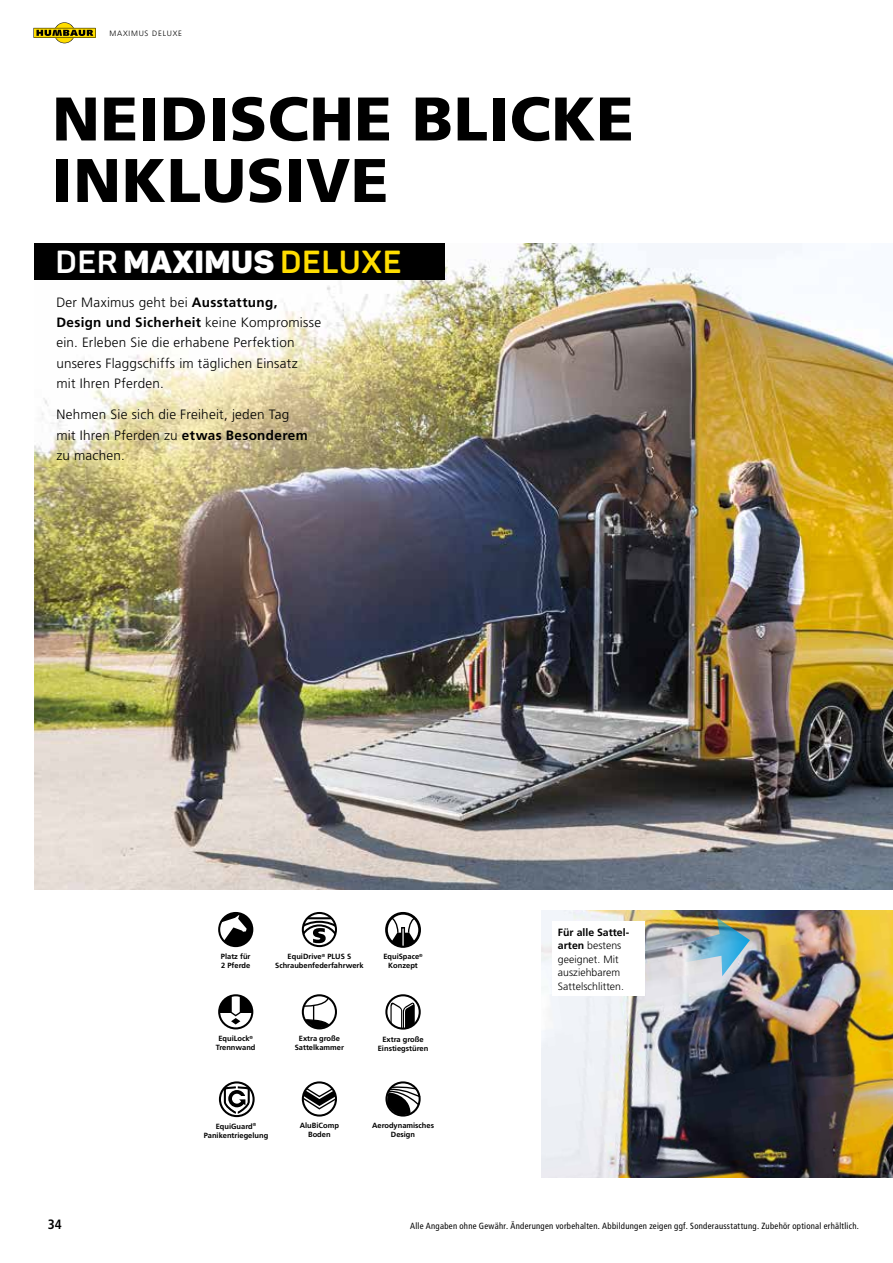
<style>
.page{position:relative;width:893px;height:1263px;background:#fff}
.page>*{position:absolute;margin:0;border:0;box-sizing:border-box;transform-origin:0 0}
.t1{font:61.5px/61.5px "Frutiger LT 75 Blk";letter-spacing:.01em;color:#000}
.t2{font:900 31.5px "Panton";letter-spacing:.02em;color:#fff}
.t3{font:13.5px/20.2px "Frutiger LT 45 Lt";letter-spacing:.02em;color:#000}
.t4{font:13.5px "Frutiger LT 65 Bd";letter-spacing:.025em;color:#000}
.t5{font:13.5px "Frutiger LT 67 Bd Cn";color:#000}
.t6{font:10.5px/13.5px "Frutiger LT 45 Lt";letter-spacing:.005em;color:#000}
.t7{font:10.5px "Frutiger LT 65 Bd";color:#000}
.t8{font:9px "Frutiger LT 57 Cn";letter-spacing:.035em;color:#000}
.t9{font:7.65px "Frutiger LT 45 Lt";letter-spacing:.1em;color:#000}
.t10{font:7.5px/9px "Frutiger LT 65 Bd";color:#000;text-align:center}
.s1{font-weight:700}
.s2{font-weight:700;color:#fd0}
.s3{font-family:"Frutiger LT 65 Bd"}
.s4{font-family:"Frutiger LT 45 Lt"}
</style>
<div class="page">
<svg style="left:303px;top:1084px;width:33px;height:27px"></svg>
<div style="left:302px;top:1081px;width:35px;height:35px;border:2px solid #000;border-radius:50%"></div>
<div style="left:219px;top:913px;width:33px;height:33px;background:#000;border-radius:50%"></div>
<svg style="left:221px;top:915px;width:26px;height:27px"></svg>
<div style="left:218px;top:912px;width:35px;height:35px;border:2px solid #000;border-radius:50%"></div>
<div style="left:385px;top:912px;width:36px;height:36px;border:3px solid #000;border-radius:50%"></div>
<svg style="left:386px;top:913px;width:34px;height:33px"></svg>
<div style="left:401px;top:927px;width:4px;height:20px;border:1px solid #000"></div>
<svg style="left:303px;top:913px;width:33px;height:33px"></svg>
<hr style="left:303px;top:917px;width:33px;height:2px;background:#000">
<div style="left:302px;top:912px;width:35px;height:35px;border:2px solid #000;border-radius:50%"></div>
<svg style="left:303px;top:920px;width:33px;height:26px"></svg>
<svg style="left:303px;top:995px;width:33px;height:33px"></svg>
<div style="left:302px;top:994px;width:35px;height:35px;border:2px solid #000;border-radius:50%"></div>
<svg style="left:303px;top:996px;width:28px;height:34px"></svg>
<svg style="left:386px;top:1082px;width:34px;height:33px"></svg>
<div style="left:385px;top:1081px;width:36px;height:35px;border:2px solid #000;border-radius:50%"></div>
<svg style="left:387px;top:1086px;width:34px;height:31px"></svg>
<svg style="left:221px;top:997px;width:31px;height:16px"></svg>
<svg style="left:230px;top:997px;width:12px;height:27px"></svg>
<div style="left:218px;top:994px;width:35px;height:35px;border:2px solid #000;border-radius:50%"></div>
<svg style="left:386px;top:995px;width:34px;height:33px"></svg>
<svg style="left:390px;top:1000px;width:25px;height:27px"></svg>
<div style="left:385px;top:994px;width:36px;height:36px;border:2px solid #000;border-radius:50%"></div>
<svg style="left:219px;top:1081px;width:36px;height:36px"></svg>
<svg style="left:33px;top:22px;width:63px;height:21px"></svg>
<img style="left:34px;top:244px;width:859px;height:646px">
<img style="left:542px;top:911px;width:351px;height:266px">
<img style="left:654px;top:910px;width:96px;height:102px">
<div style="left:552px;top:921px;width:92px;height:75px;background:#fff"></div>
<div style="left:34px;top:244px;width:410px;height:36px;background:#000"></div>
<p class="t9" style="left:110px;top:29px;width:74px">MAXIMUS DELUXE</p>
<h1 class="t1" style="left:52px;top:88px;width:583px">NEIDISCHE BLICKE<br>INKLUSIVE</h1>
<h2 class="t2" style="left:55px;top:242px;width:347px"><span class="s1">DER</span> MAXIMUS <span class="s2">DELUXE</span></h2>
<h3 class="t3" style="left:56px;top:292px;width:223px">Der Maximus geht bei <span class="s3">Ausstattung,</span></h3>
<h3 class="t4" style="left:56px;top:315px;width:266px">Design und Sicherheit <span class="s4">keine Kompromisse</span></h3>
<h3 class="t3" style="left:56px;top:333px;width:243px">ein. Erleben Sie die erhabene Perfektion unseres Flaggschiffs im täglichen Einsatz mit Ihren Pferden.</h3>
<h3 class="t3" style="left:56px;top:405px;width:253px">Nehmen Sie sich die Freiheit, jeden Tag mit Ihren Pferden zu <span class="s3">etwas Besonderem </span>zu machen.</h3>
<p class="t10" style="left:221px;top:952px;width:31px;text-align:left">Platz für<br>2 Pferde</p>
<p class="t10" style="left:383px;top:952px;width:41px">EquiSpace<sup>®<br></sup>Konzept</p>
<p class="t10" style="left:275px;top:952px;width:90px">EquiDrive<sup>®</sup> PLUS S<br>Schraubenfederfahrwerk</p>
<p class="t10" style="left:295px;top:1034px;width:51px">Extra große<br>Sattelkammer</p>
<p class="t10" style="left:216px;top:1034px;width:41px">EquiLock<sup>®<br></sup>Trennwand</p>
<p class="t10" style="left:378px;top:1034px;width:52px">Extra große<br>Einstiegstüren</p>
<p class="t10" style="left:204px;top:1121px;width:66px">EquiGuard<sup>®<br></sup>Panikentriegelung</p>
<p class="t10" style="left:300px;top:1121px;width:41px">AluBiComp<br>Boden</p>
<p class="t10" style="left:372px;top:1121px;width:63px">Aerodynamisches<br>Design</p>
<h3 class="t7" style="left:558px;top:926px;width:73px">Für alle Sattel-</h3>
<h3 class="t6" style="left:558px;top:939px;width:68px"><span class="s3">arten</span> bestens geeignet. Mit ausziehbarem<br>Sattelschlitten.</h3>
<h3 class="t5" style="left:48px;top:1217px;width:16px">34</h3>
<p class="t8" style="left:410px;top:1220px;width:450px">Alle Angaben ohne Gewähr. Änderungen vorbehalten. Abbildungen zeigen ggf. Sonderausstattung. Zubehör optional erhältlich.</p>
</div>
